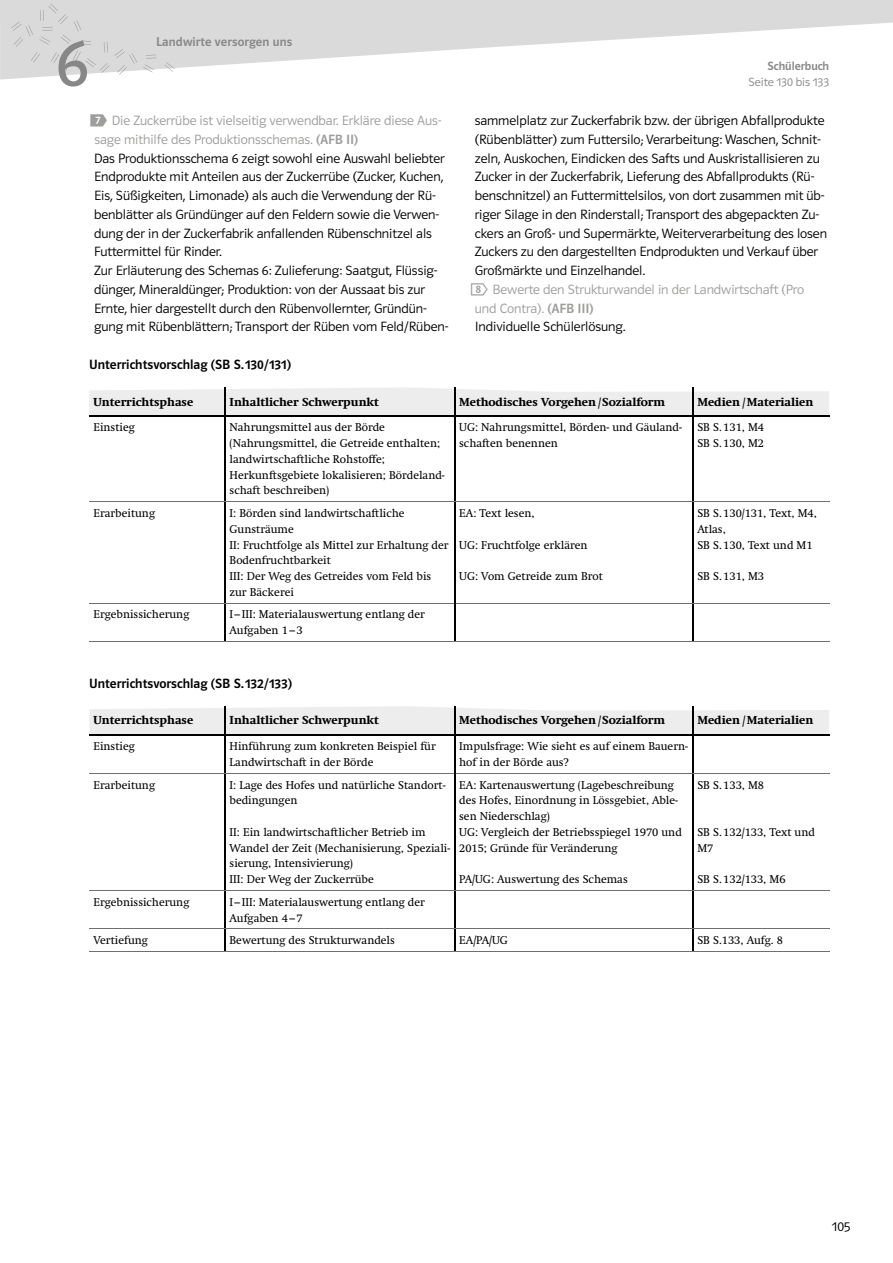
<style>
.page{position:relative;width:893px;height:1263px;background:#fff}
.page>*{position:absolute;margin:0;border:0;box-sizing:border-box;transform-origin:0 0}
.t1{font:67.5px "Polo ST11 K Buch";color:#878787}
.t2{font:13.5px/18.8px "Polo ST11 K Leicht";letter-spacing:-.005em;color:#000}
.t3{font:13.5px "Polo ST11 K Krftg";color:#000}
.t4{font:12.75px "Polo ST11 K Krftg";letter-spacing:.01em;color:#878787}
.t5{font:12px "Polo ST11 K Leicht";letter-spacing:-.005em;color:#878787}
.t6{font:12px "Polo ST11 K Krftg";letter-spacing:-.005em;color:#878787}
.t7{font:11.25px/15.8px "Klett Swift";color:#000}
.t8{font:800 11.25px "Klett Swift";color:#000}
.s1{font-family:"Terrasechs Aufgabenziffern";color:#9d9d9c}
.s2{color:#9d9d9c}
.s3{font-family:"Polo ST11 K Krftg";color:#9d9d9c}
.s4{font-family:"Terra 6 Aufgabenziffern Plus";color:#9d9d9c}
</style>
<div class="page">
<svg style="left:0;top:0;width:893px;height:75px"></svg>
<hr style="left:225px;top:417px;width:1px;height:84px;background:#000">
<hr style="left:225px;top:502px;width:1px;height:101px;background:#000">
<hr style="left:225px;top:604px;width:1px;height:37px;background:#000">
<hr style="left:693px;top:502px;width:1px;height:101px;background:#000">
<hr style="left:693px;top:604px;width:1px;height:37px;background:#000">
<hr style="left:693px;top:417px;width:1px;height:84px;background:#000">
<hr style="left:693px;top:501px;width:136px;height:1px;background:#706f6f">
<hr style="left:89px;top:416px;width:136px;height:1px;background:#000">
<hr style="left:225px;top:416px;width:230px;height:1px;background:#000">
<hr style="left:455px;top:416px;width:238px;height:1px;background:#000">
<svg style="left:89px;top:387px;width:740px;height:29px;background:#e3e3e3"></svg>
<hr style="left:454px;top:417px;width:1px;height:84px;background:#000">
<hr style="left:693px;top:416px;width:136px;height:1px;background:#000">
<hr style="left:89px;top:501px;width:136px;height:1px;background:#706f6f">
<hr style="left:225px;top:501px;width:230px;height:1px;background:#706f6f">
<hr style="left:455px;top:501px;width:238px;height:1px;background:#706f6f">
<hr style="left:454px;top:502px;width:1px;height:101px;background:#000">
<hr style="left:89px;top:603px;width:136px;height:1px;background:#706f6f">
<hr style="left:225px;top:603px;width:230px;height:1px;background:#706f6f">
<hr style="left:455px;top:603px;width:238px;height:1px;background:#706f6f">
<hr style="left:454px;top:604px;width:1px;height:37px;background:#000">
<hr style="left:693px;top:603px;width:136px;height:1px;background:#706f6f">
<hr style="left:89px;top:641px;width:136px;height:1px;background:#706f6f">
<hr style="left:225px;top:641px;width:230px;height:1px;background:#706f6f">
<hr style="left:455px;top:641px;width:238px;height:1px;background:#706f6f">
<hr style="left:693px;top:641px;width:136px;height:1px;background:#706f6f">
<hr style="left:225px;top:735px;width:1px;height:38px;background:#000">
<hr style="left:225px;top:774px;width:1px;height:116px;background:#000">
<hr style="left:225px;top:891px;width:1px;height:37px;background:#000">
<svg style="left:225px;top:929px;width:1px;height:22px"></svg>
<hr style="left:693px;top:774px;width:1px;height:116px;background:#000">
<hr style="left:693px;top:891px;width:1px;height:37px;background:#000">
<svg style="left:693px;top:929px;width:1px;height:22px"></svg>
<hr style="left:693px;top:735px;width:1px;height:38px;background:#000">
<hr style="left:693px;top:773px;width:136px;height:1px;background:#706f6f">
<svg style="left:89px;top:706px;width:740px;height:29px;background:#e4e4e4"></svg>
<hr style="left:454px;top:735px;width:1px;height:38px;background:#000">
<hr style="left:693px;top:734px;width:136px;height:1px;background:#000">
<hr style="left:89px;top:773px;width:136px;height:1px;background:#706f6f">
<hr style="left:225px;top:773px;width:230px;height:1px;background:#706f6f">
<hr style="left:455px;top:773px;width:238px;height:1px;background:#706f6f">
<hr style="left:454px;top:774px;width:1px;height:116px;background:#000">
<hr style="left:89px;top:890px;width:136px;height:1px;background:#706f6f">
<hr style="left:225px;top:890px;width:230px;height:1px;background:#706f6f">
<hr style="left:455px;top:890px;width:238px;height:1px;background:#706f6f">
<hr style="left:454px;top:891px;width:1px;height:37px;background:#000">
<svg style="left:454px;top:929px;width:1px;height:22px"></svg>
<hr style="left:693px;top:890px;width:136px;height:1px;background:#706f6f">
<hr style="left:89px;top:928px;width:136px;height:1px;background:#706f6f">
<hr style="left:225px;top:928px;width:230px;height:1px;background:#706f6f">
<hr style="left:455px;top:928px;width:238px;height:1px;background:#706f6f">
<hr style="left:693px;top:928px;width:136px;height:1px;background:#706f6f">
<hr style="left:89px;top:951px;width:136px;height:1px;background:#706f6f">
<hr style="left:225px;top:951px;width:230px;height:1px;background:#706f6f">
<hr style="left:455px;top:951px;width:238px;height:1px;background:#706f6f">
<hr style="left:693px;top:951px;width:136px;height:1px;background:#706f6f">
<h1 class="t1" style="left:55px;top:27px;width:34px">6</h1>
<p class="t4" style="left:156px;top:35px;width:138px">Landwirte versorgen uns</p>
<p class="t2" style="left:91px;top:111px;width:359px"><span class="s1">)</span> <span class="s2">Die Zuckerrübe ist vielseitig verwendbar. Erkläre diese Aus&shy;sage mithilfe des Produktionsschemas.</span> <span class="s3">(AFB II)<br></span>Das Produktionsschema 6 zeigt sowohl eine Auswahl beliebter Endprodukte mit Anteilen aus der Zuckerrübe (Zucker, Kuchen, Eis, Süßigkeiten, Limonade) als auch die Verwendung der Rü&shy;benblätter als Gründünger auf den Feldern sowie die Verwen&shy;dung der in der Zuckerfabrik anfallenden Rübenschnitzel als Futtermittel für Rinder.<br>Zur Erläuterung des Schemas 6: Zulieferung: Saatgut, Flüssig&shy;dünger, Mineraldünger; Produktion: von der Aussaat bis zur Ernte, hier dargestellt durch den Rübenvollernter, Gründün&shy;gung mit Rübenblättern; Transport der Rüben vom Feld/Rüben-</p>
<p class="t3" style="left:89px;top:357px;width:203px">Unterrichtsvorschlag (SB S. 130/131)</p>
<p class="t6" style="left:768px;top:59px;width:63px">Schülerbuch</p>
<p class="t5" style="left:749px;top:76px;width:82px">Seite 130 bis 133</p>
<p class="t2" style="left:471px;top:111px;width:357px">sammelplatz zur Zuckerfabrik bzw. der übrigen Abfallprodukte (Rübenblätter) zum Futtersilo; Verarbeitung: Waschen, Schnit&shy;zeln, Auskochen, Eindicken des Safts und Auskristallisieren zu Zucker in der Zuckerfabrik, Lieferung des Abfallprodukts (Rü&shy;benschnitzel) an Futtermittelsilos, von dort zusammen mit üb&shy;riger Silage in den Rinderstall; Transport des abgepackten Zu&shy;ckers an Groß- und Supermärkte, Weiterverarbeitung des losen Zuckers zu den dargestellten Endprodukten und Verkauf über Großmärkte und Einzelhandel.<br><span class="s4">*</span> <span class="s2">Bewerte den Strukturwandel in der Landwirtschaft (Pro und Contra).</span> <span class="s3">(AFB III)<br></span>Individuelle Schülerlösung.</p>
<p class="t8" style="left:94px;top:395px;width:101px">Unterrichtsphase</p>
<p class="t8" style="left:230px;top:395px;width:151px">Inhaltlicher Schwerpunkt</p>
<p class="t8" style="left:459px;top:395px;width:207px">Methodisches Vorgehen / Sozialform</p>
<p class="t8" style="left:697px;top:395px;width:117px">Medien / Materialien</p>
<p class="t7" style="left:94px;top:420px;width:43px">Einstieg</p>
<p class="t7" style="left:230px;top:420px;width:217px">Nahrungsmittel aus der Börde (Nahrungsmittel, die Getreide enthalten; landwirtschaftliche Rohstoffe; Herkunftsgebiete lokalisieren; Bördeland&shy;schaft beschreiben)</p>
<p class="t7" style="left:459px;top:420px;width:224px">UG: Nahrungsmittel, Börden- und Gäuland&shy;schaften benennen</p>
<p class="t7" style="left:697px;top:420px;width:68px">SB S. 131, M4<br>SB S. 130, M2</p>
<p class="t7" style="left:94px;top:505px;width:63px">Erarbeitung</p>
<p class="t7" style="left:230px;top:505px;width:220px">I: Börden sind landwirtschaftliche<br>Gunsträume<br>II: Fruchtfolge als Mittel zur Erhaltung der<br>Bodenfruchtbarkeit<br>III: Der Weg des Getreides vom Feld bis zur Bäckerei</p>
<p class="t7" style="left:459px;top:505px;width:77px">EA: Text lesen,</p>
<p class="t7" style="left:697px;top:505px;width:121px">SB S. 130/131, Text, M4,<br>Atlas,<br>SB S. 130, Text und M1</p>
<p class="t7" style="left:697px;top:568px;width:68px">SB S. 131, M3</p>
<p class="t7" style="left:459px;top:537px;width:130px">UG: Fruchtfolge erklären</p>
<p class="t7" style="left:459px;top:568px;width:145px">UG: Vom Getreide zum Brot</p>
<p class="t7" style="left:94px;top:607px;width:97px">Ergebnissicherung</p>
<p class="t7" style="left:230px;top:607px;width:197px">I – III: Materialauswertung entlang der<br>Aufgaben 1 – 3</p>
<p class="t3" style="left:89px;top:676px;width:204px">Unterrichtsvorschlag (SB S. 132/133)</p>
<p class="t8" style="left:94px;top:714px;width:101px">Unterrichtsphase</p>
<p class="t8" style="left:230px;top:714px;width:151px">Inhaltlicher Schwerpunkt</p>
<p class="t8" style="left:459px;top:714px;width:207px">Methodisches Vorgehen / Sozialform</p>
<p class="t8" style="left:697px;top:714px;width:117px">Medien / Materialien</p>
<p class="t7" style="left:94px;top:738px;width:43px">Einstieg</p>
<p class="t7" style="left:230px;top:738px;width:208px">Hinführung zum konkreten Beispiel für<br>Landwirtschaft in der Börde</p>
<p class="t7" style="left:459px;top:738px;width:230px">Impulsfrage: Wie sieht es auf einem Bauern&shy;hof in der Börde aus?</p>
<p class="t7" style="left:94px;top:777px;width:63px">Erarbeitung</p>
<p class="t7" style="left:230px;top:777px;width:217px">I: Lage des Hofes und natürliche Standort&shy;bedingungen</p>
<p class="t7" style="left:230px;top:824px;width:222px">II: Ein landwirtschaftlicher Betrieb im Wandel der Zeit (Mechanisierung, Speziali&shy;sierung, Intensivierung)<br>III: Der Weg der Zuckerrübe</p>
<p class="t7" style="left:459px;top:777px;width:224px">EA: Kartenauswertung (Lagebeschreibung des Hofes, Einordnung in Lössgebiet, Able&shy;sen Niederschlag)<br>UG: Vergleich der Betriebsspiegel 1970 und 2015; Gründe für Veränderung</p>
<p class="t7" style="left:459px;top:871px;width:170px">PA/UG: Auswertung des Schemas</p>
<p class="t7" style="left:697px;top:777px;width:68px">SB S. 133, M8</p>
<p class="t7" style="left:697px;top:824px;width:119px">SB S. 132/133, Text und<br>M7</p>
<p class="t7" style="left:697px;top:871px;width:90px">SB S. 132/133, M6</p>
<p class="t7" style="left:94px;top:894px;width:97px">Ergebnissicherung</p>
<p class="t7" style="left:230px;top:894px;width:197px">I – III: Materialauswertung entlang der<br>Aufgaben 4 – 7</p>
<p class="t7" style="left:94px;top:932px;width:56px">Vertiefung</p>
<p class="t7" style="left:230px;top:932px;width:167px">Bewertung des Strukturwandels</p>
<p class="t7" style="left:459px;top:932px;width:50px">EA/PA/UG</p>
<p class="t7" style="left:697px;top:932px;width:87px">SB S.133, Aufg. 8</p>
<p class="t2" style="left:832px;top:1217px;width:20px">105</p>
</div>
